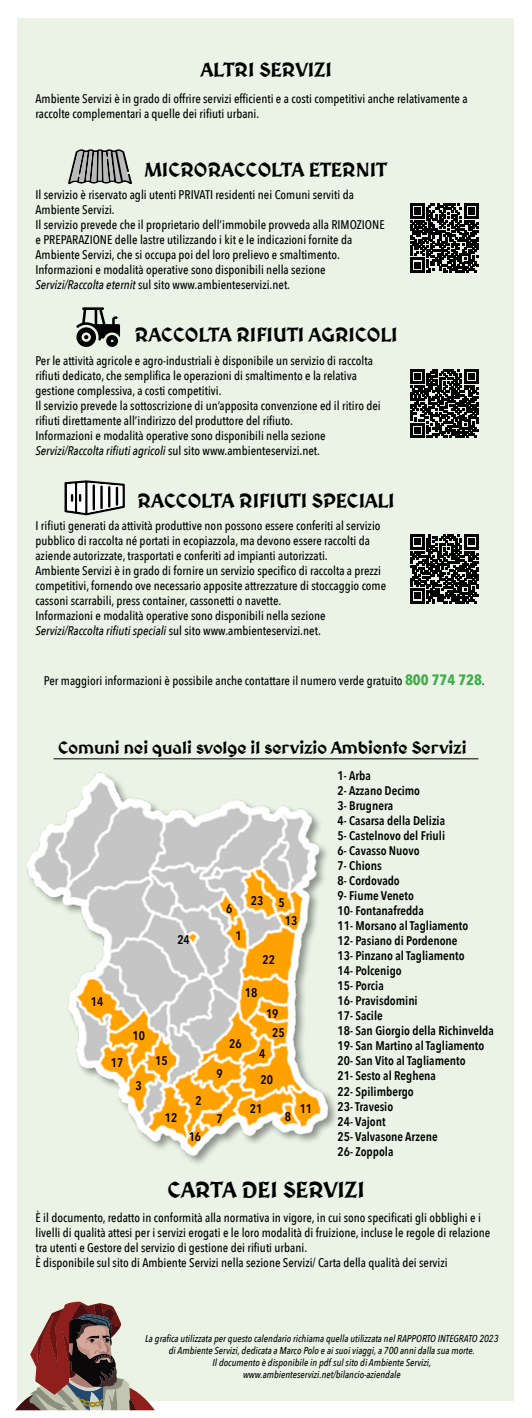
<style>
.page{position:relative;width:532px;height:1418px;background:#fff}
.page>*{position:absolute;margin:0;border:0;box-sizing:border-box;transform-origin:0 0}
.t1{font:700 22.5px "Medieval Sharp";letter-spacing:-.03em;color:#000}
.t2{font:700 20px "Medieval Sharp";letter-spacing:-.025em;color:#000}
.t3{font:700 17.5px "Medieval Sharp";color:#000}
.t4{font:500 12.5px/15px "Avenir Next Condensed";color:#000}
.t5{font:600 12.5px/15px "Avenir Next Condensed";color:#000}
.t6{font:italic 500 10px/12px "Avenir Next Condensed";color:#000;text-align:center}
.s1{font-style:italic}
.s2{font-weight:700;font-size:15px;color:#41ad4a}
</style>
<div class="page">
<div style="left:18px;top:18px;width:496px;height:1382px;background:#eaf3e6"></div>
<svg style="left:15px;top:1301px;width:140px;height:109px"></svg>
<img style="left:27px;top:772px;width:310px;height:391px">
<hr style="left:54px;top:758px;width:424px;height:1px;background:#000">
<svg style="left:410px;top:204px;width:68px;height:68px"></svg>
<svg style="left:410px;top:369px;width:68px;height:69px"></svg>
<svg style="left:410px;top:534px;width:68px;height:69px"></svg>
<svg style="left:68px;top:149px;width:64px;height:35px;background:#8d8f8c"></svg>
<svg style="left:76px;top:307px;width:44px;height:40px"></svg>
<svg style="left:64px;top:480px;width:61px;height:35px;background:#a3a4a2"></svg>
<h2 class="t2" style="left:200px;top:58px;width:133px">ALTRI SERVIZI</h2>
<p class="t4" style="left:35px;top:91px;width:433px">Ambiente Servizi è in grado di offrire servizi efficienti e a costi competitivi anche relativamente a raccolte complementari a quelle dei rifiuti urbani.</p>
<h2 class="t2" style="left:145px;top:157px;width:244px">MICRORACCOLTA ETERNIT</h2>
<p class="t4" style="left:35px;top:187px;width:350px">Il servizio è riservato agli utenti PRIVATI residenti nei Comuni serviti da Ambiente Servizi.<br>Il servizio prevede che il proprietario dell’immobile provveda alla RIMOZIONE e PREPARAZIONE delle lastre utilizzando i kit e le indicazioni fornite da Ambiente Servizi, che si occupa poi del loro prelievo e smaltimento.<br>Informazioni e modalità operative sono disponibili nella sezione <span class="s1">Servizi/Raccolta eternit</span> sul sito www.ambienteservizi.net.</p>
<h2 class="t2" style="left:134px;top:323px;width:264px">RACCOLTA RIFIUTI AGRICOLI</h2>
<p class="t4" style="left:35px;top:353px;width:347px">Per le attività agricole e agro-industriali è disponibile un servizio di raccolta rifiuti dedicato, che semplifica le operazioni di smaltimento e la relativa gestione complessiva, a costi competitivi.<br>Il servizio prevede la sottoscrizione di un’apposita convenzione ed il ritiro dei rifiuti direttamente all’indirizzo del produttore del rifiuto.<br>Informazioni e modalità operative sono disponibili nella sezione <span class="s1">Servizi/Raccolta rifiuti agricoli</span> sul sito www.ambienteservizi.net.</p>
<h2 class="t2" style="left:137px;top:488px;width:259px">RACCOLTA RIFIUTI SPECIALI</h2>
<p class="t4" style="left:35px;top:518px;width:352px">I rifiuti generati da attività produttive non possono essere conferiti al servizio pubblico di raccolta né portati in ecopiazzola, ma devono essere raccolti da aziende autorizzate, trasportati e conferiti ad impianti autorizzati.<br>Ambiente Servizi è in grado di fornire un servizio specifico di raccolta a prezzi competitivi, fornendo ove necessario apposite attrezzature di stoccaggio come cassoni scarrabili, press container, cassonetti o navette.<br>Informazioni e modalità operative sono disponibili nella sezione <span class="s1">Servizi/Raccolta rifiuti speciali</span> sul sito www.ambienteservizi.net.</p>
<p class="t4" style="left:44px;top:672px;width:442px">Per maggiori informazioni è possibile anche contattare il numero verde gratuito <span class="s2">800 774 728</span>.</p>
<h3 class="t3" style="left:58px;top:736px;width:410px">Comuni nei quali svolge il servizio Ambiente Servizi</h3>
<p class="t5" style="left:91px;top:993px;width:14px">14</p>
<p class="t5" style="left:111px;top:1054px;width:14px">17</p>
<p class="t5" style="left:132px;top:1027px;width:14px">10</p>
<p class="t5" style="left:136px;top:1077px;width:8px">3</p>
<p class="t5" style="left:177px;top:931px;width:14px">24</p>
<p class="t5" style="left:155px;top:1052px;width:14px">15</p>
<p class="t5" style="left:195px;top:1092px;width:8px">2</p>
<p class="t5" style="left:165px;top:1109px;width:14px">12</p>
<p class="t5" style="left:189px;top:1129px;width:14px">16</p>
<p class="t5" style="left:226px;top:900px;width:8px">6</p>
<p class="t5" style="left:235px;top:928px;width:8px">1</p>
<p class="t5" style="left:251px;top:892px;width:14px">23</p>
<p class="t5" style="left:278px;top:894px;width:8px">5</p>
<p class="t5" style="left:284px;top:913px;width:14px">13</p>
<p class="t5" style="left:262px;top:951px;width:14px">22</p>
<p class="t5" style="left:245px;top:984px;width:14px">18</p>
<p class="t5" style="left:266px;top:1006px;width:14px">19</p>
<p class="t5" style="left:272px;top:1024px;width:14px">25</p>
<p class="t5" style="left:229px;top:1036px;width:14px">26</p>
<p class="t5" style="left:216px;top:1065px;width:8px">9</p>
<p class="t5" style="left:216px;top:1110px;width:8px">7</p>
<p class="t5" style="left:259px;top:1046px;width:8px">4</p>
<p class="t5" style="left:260px;top:1071px;width:14px">20</p>
<p class="t5" style="left:250px;top:1100px;width:14px">21</p>
<p class="t5" style="left:285px;top:1108px;width:8px">8</p>
<p class="t5" style="left:299px;top:1100px;width:14px">11</p>
<p class="t5" style="left:337px;top:768px;width:158px">1- Arba<br>2- Azzano Decimo<br>3- Brugnera<br>4- Casarsa della Delizia<br>5- Castelnovo del Friuli<br>6- Cavasso Nuovo<br>7- Chions<br>8- Cordovado<br>9- Fiume Veneto<br>10- Fontanafredda<br>11- Morsano al Tagliamento<br>12- Pasiano di Pordenone<br>13- Pinzano al Tagliamento<br>14- Polcenigo<br>15- Porcia<br>16- Pravisdomini<br>17- Sacile<br>18- San Giorgio della Richinvelda<br>19- San Martino al Tagliamento<br>20- San Vito al Tagliamento<br>21- Sesto al Reghena<br>22- Spilimbergo<br>23- Travesio<br>24- Vajont<br>25- Valvasone Arzene<br>26- Zoppola</p>
<h1 class="t1" style="left:167px;top:1176px;width:199px">CARTA DEI SERVIZI</h1>
<p class="t4" style="left:35px;top:1209px;width:456px">È il documento, redatto in conformità alla normativa in vigore, in cui sono specificati gli obblighi e i livelli di qualità attesi per i servizi erogati e le loro modalità di fruizione, incluse le regole di relazione tra utenti e Gestore del servizio di gestione dei rifiuti urbani.<br>È disponibile sul sito di Ambiente Servizi nella sezione Servizi/ Carta della qualità dei servizi</p>
<p class="t6" style="left:145px;top:1332px;width:354px">La grafica utilizzata per questo calendario richiama quella utilizzata nel RAPPORTO INTEGRATO 2023 di Ambiente Servizi, dedicata a Marco Polo e ai suoi viaggi, a 700 anni dalla sua morte.<br>Il documento è disponibile in pdf sul sito di Ambiente Servizi, www.ambienteservizi.net/bilancio-aziendale</p>
</div>
